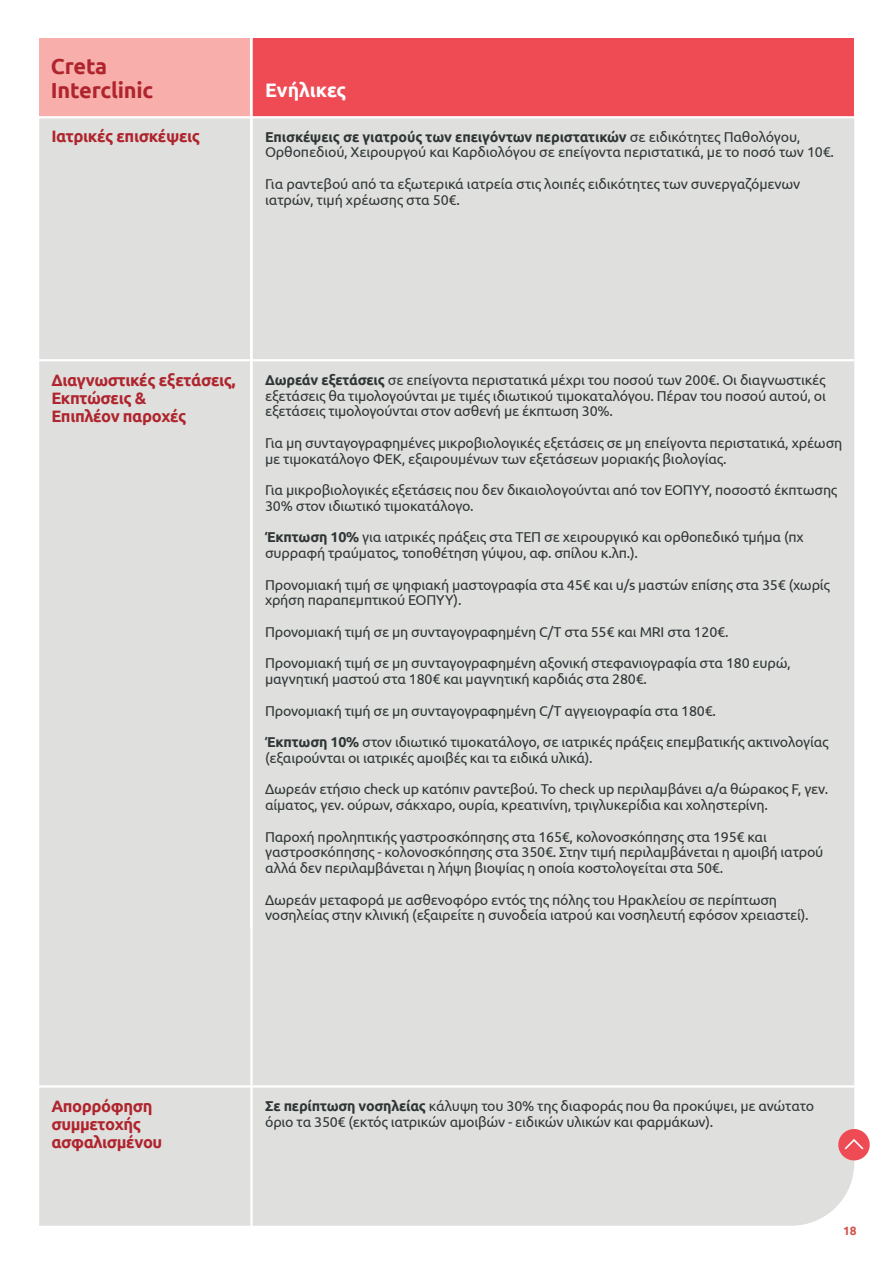
<style>
.page{position:relative;width:893px;height:1263px;background:#fff}
.page>*{position:absolute;margin:0;border:0;box-sizing:border-box;transform-origin:0 0}
.t1{font:700 21.75px/23.2px "Ubuntu";letter-spacing:-.01em;color:#af252d}
.t2{font:700 19.5px "Ubuntu";color:#fff}
.t3{font:700 16.5px/18px "Ubuntu";letter-spacing:-.025em;color:#af252d}
.t4{font:14.25px/15.8px "Ubuntu";letter-spacing:-.015em;color:#2e3635}
.t5{font:700 12px "Ubuntu";color:#d2534b}
.s1{font-weight:700}
</style>
<div class="page">
<div style="left:39px;top:118px;width:815px;height:1108px;background:#dfdfde"></div>
<hr style="left:39px;top:359px;width:815px;height:2px;background:#fff">
<hr style="left:39px;top:1085px;width:815px;height:2px;background:#fff">
<div style="left:252px;top:38px;width:602px;height:78px;background:#ef4b55"></div>
<div style="left:39px;top:38px;width:211px;height:80px;background:#f8afab"></div>
<hr style="left:39px;top:116px;width:820px;height:2px;background:#fff">
<hr style="left:250px;top:28px;width:3px;height:1215px;background:#fff">
<div style="left:838px;top:1129px;width:32px;height:31px;background:#ef4b55;border-radius:50%"></div>
<svg style="left:844px;top:1139px;width:20px;height:11px"></svg>
<h1 class="t1" style="left:51px;top:55px;width:104px">Creta<br>Interclinic</h1>
<h2 class="t2" style="left:265px;top:78px;width:83px">Ενήλικες</h2>
<p class="t3" style="left:51px;top:127px;width:150px">Ιατρικές επισκέψεις</p>
<p class="t4" style="left:265px;top:128px;width:570px"><span class="s1">Επισκέψεις σε γιατρούς των επειγόντων περιστατικών</span> σε ειδικότητες Παθολόγου,<br>Ορθοπεδιού, Χειρουργού και Καρδιολόγου σε επείγοντα περιστατικά, με το ποσό των 10€.</p>
<p class="t4" style="left:265px;top:175px;width:537px">Για ραντεβού από τα εξωτερικά ιατρεία στις λοιπές ειδικότητες των συνεργαζόμενων ιατρών, τιμή χρέωσης στα 50€.</p>
<p class="t3" style="left:51px;top:371px;width:186px">Διαγνωστικές εξετάσεις,<br>Εκπτώσεις &amp;<br>Επιπλέον παροχές</p>
<p class="t4" style="left:265px;top:371px;width:562px;text-align:justify"><span class="s1">Δωρεάν εξετάσεις</span> σε επείγοντα περιστατικά μέχρι του ποσού των 200€. Οι διαγνωστικές εξετάσεις θα τιμολογούνται με τιμές ιδιωτικού τιμοκαταλόγου. Πέραν του ποσού αυτού, οι εξετάσεις τιμολογούνται στον ασθενή με έκπτωση 30%.</p>
<p class="t4" style="left:265px;top:434px;width:579px">Για μη συνταγογραφημένες μικροβιολογικές εξετάσεις σε μη επείγοντα περιστατικά, χρέωση με τιμοκατάλογο ΦΕΚ, εξαιρουμένων των εξετάσεων μοριακής βιολογίας.</p>
<p class="t4" style="left:265px;top:482px;width:574px">Για μικροβιολογικές εξετάσεις που δεν δικαιολογούνται από τον ΕΟΠΥΥ, ποσοστό έκπτωσης<br>30% στον ιδιωτικό τιμοκατάλογο.</p>
<p class="t4" style="left:265px;top:529px;width:540px"><span class="s1">Έκπτωση 10%</span> για ιατρικές πράξεις στα ΤΕΠ σε χειρουργικό και ορθοπεδικό τμήμα (πχ συρραφή τραύματος, τοποθέτηση γύψου, αφ. σπίλου κ.λπ.).</p>
<p class="t4" style="left:265px;top:576px;width:566px">Προνομιακή τιμή σε ψηφιακή μαστογραφία στα 45€ και u/s μαστών επίσης στα 35€ (χωρίς χρήση παραπεμπτικού ΕΟΠΥΥ).</p>
<p class="t4" style="left:265px;top:623px;width:465px">Προνομιακή τιμή σε μη συνταγογραφημένη C/T στα 55€ και MRI στα 120€.</p>
<p class="t4" style="left:265px;top:655px;width:527px">Προνομιακή τιμή σε μη συνταγογραφημένη αξονική στεφανιογραφία στα 180 ευρώ, μαγνητική μαστού στα 180€ και μαγνητική καρδιάς στα 280€.</p>
<p class="t4" style="left:265px;top:702px;width:452px">Προνομιακή τιμή σε μη συνταγογραφημένη C/T αγγειογραφία στα 180€.</p>
<p class="t4" style="left:265px;top:734px;width:565px"><span class="s1">Έκπτωση 10%</span> στον ιδιωτικό τιμοκατάλογο, σε ιατρικές πράξεις επεμβατικής ακτινολογίας (εξαιρούνται οι ιατρικές αμοιβές και τα ειδικά υλικά).</p>
<p class="t4" style="left:265px;top:781px;width:565px">Δωρεάν ετήσιο check up κατόπιν ραντεβού. Το check up περιλαμβάνει α/α θώρακος F, γεν. αίματος, γεν. ούρων, σάκχαρο, ουρία, κρεατινίνη, τριγλυκερίδια και χοληστερίνη.</p>
<p class="t4" style="left:265px;top:828px;width:560px">Παροχή προληπτικής γαστροσκόπησης στα 165€, κολονοσκόπησης στα 195€ και γαστροσκόπησης - κολονοσκόπησης στα 350€. Στην τιμή περιλαμβάνεται η αμοιβή ιατρού αλλά δεν περιλαμβάνεται η λήψη βιοψίας η οποία κοστολογείται στα 50€.</p>
<p class="t4" style="left:265px;top:891px;width:545px">Δωρεάν μεταφορά με ασθενοφόρο εντός της πόλης του Ηρακλείου σε περίπτωση νοσηλείας στην κλινική (εξαιρείτε η συνοδεία ιατρού και νοσηλευτή εφόσον χρειαστεί).</p>
<p class="t3" style="left:51px;top:1097px;width:113px">Απορρόφηση συμμετοχής ασφαλισμένου</p>
<p class="t4" style="left:265px;top:1097px;width:550px"><span class="s1">Σε περίπτωση νοσηλείας</span> κάλυψη του 30% της διαφοράς που θα προκύψει, με ανώτατο όριο τα 350€ (εκτός ιατρικών αμοιβών - ειδικών υλικών και φαρμάκων).</p>
<p class="t5" style="left:843px;top:1223px;width:15px">18</p>
</div>
